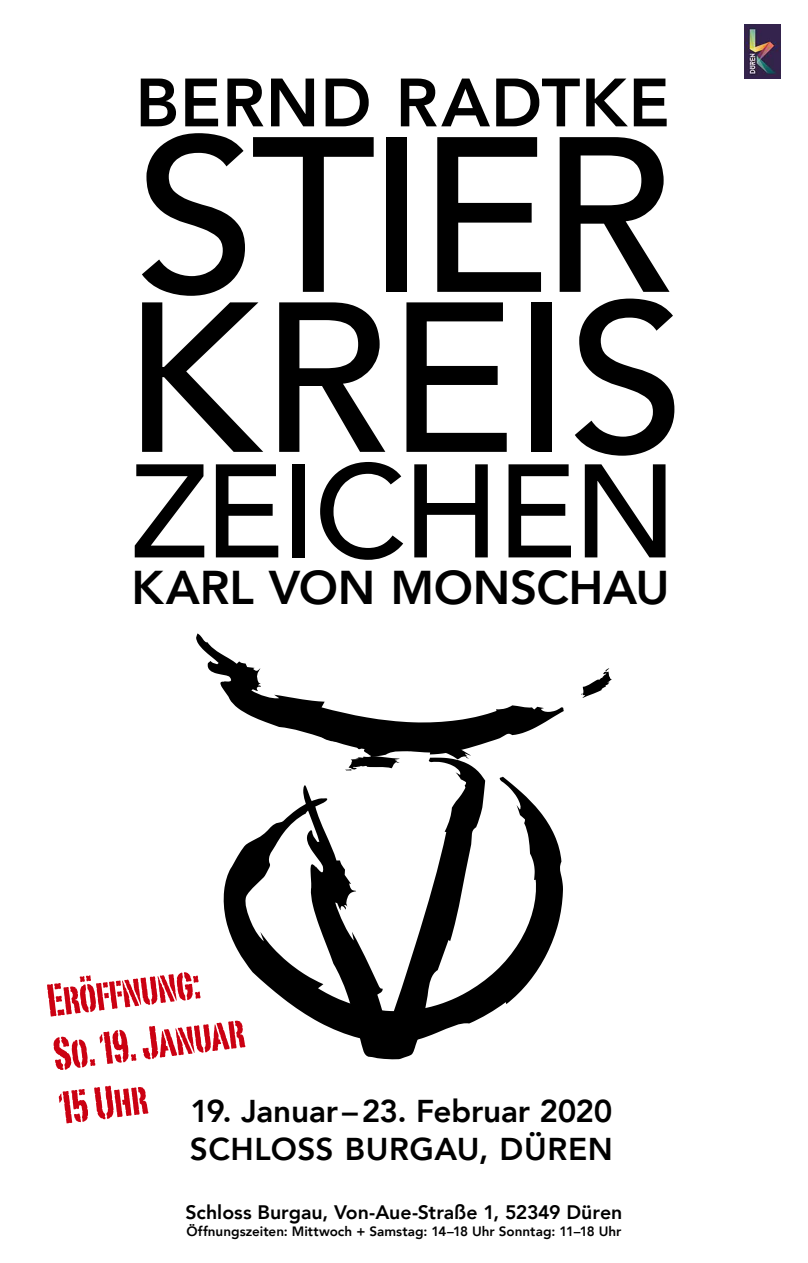
<style>
.page{position:relative;width:808px;height:1263px;background:#fff}
.page>*{position:absolute;margin:0;border:0;box-sizing:border-box;transform-origin:0 0}
.t1{font:500 218.48px "Avenir";letter-spacing:-.045em;color:#000}
.t2{font:500 211.12px "Avenir";letter-spacing:-.01em;color:#000}
.t3{font:500 131.48px "Avenir";letter-spacing:-.03em;color:#000}
.t4{font:800 67.5px "Avenir";letter-spacing:.015em;color:#000}
.t5{font:800 47.25px "Avenir";letter-spacing:-.005em;color:#000}
.t6{font:45px/54px "Portago ITCTT";color:#cb0112}
.t7{font:800 31.5px/37.8px "Avenir";color:#000}
.t8{font:800 19.5px "Avenir";color:#000}
.t9{font:800 13.5px "Avenir";color:#000}
</style>
<div class="page">
<svg style="left:361px;top:771px;width:122px;height:289px"></svg>
<svg style="left:581px;top:668px;width:31px;height:30px"></svg>
<svg style="left:196px;top:633px;width:368px;height:108px"></svg>
<svg style="left:292px;top:715px;width:201px;height:56px"></svg>
<svg style="left:223px;top:777px;width:340px;height:266px"></svg>
<img style="left:745px;top:24px;width:36px;height:55px">
<h3 class="t4" style="left:135px;top:50px;width:536px">BERND RADTKE</h3>
<h1 class="t1" style="left:135px;top:27px;width:540px">STIER</h1>
<h2 class="t2" style="left:123px;top:196px;width:564px">KREIS</h2>
<h3 class="t3" style="left:131px;top:398px;width:548px">ZEICHEN</h3>
<h3 class="t5" style="left:131px;top:551px;width:539px">KARL VON MONSCHAU</h3>
<h3 class="t6" style="left:43px;top:973px;width:194px;rotate:-7deg">Eröffnung:<br>So. 19. Januar<br>15 Uhr</h3>
<h3 class="t7" style="left:190px;top:1092px;width:424px">19. Januar–23. Februar 2020<br>SCHLOSS BURGAU, DÜREN</h3>
<h3 class="t8" style="left:186px;top:1197px;width:438px">Schloss Burgau, Von-Aue-Straße 1, 52349 Düren</h3>
<p class="t9" style="left:186px;top:1220px;width:436px">Öffnungszeiten: Mittwoch + Samstag: 14–18 Uhr Sonntag: 11–18 Uhr</p>
</div>
